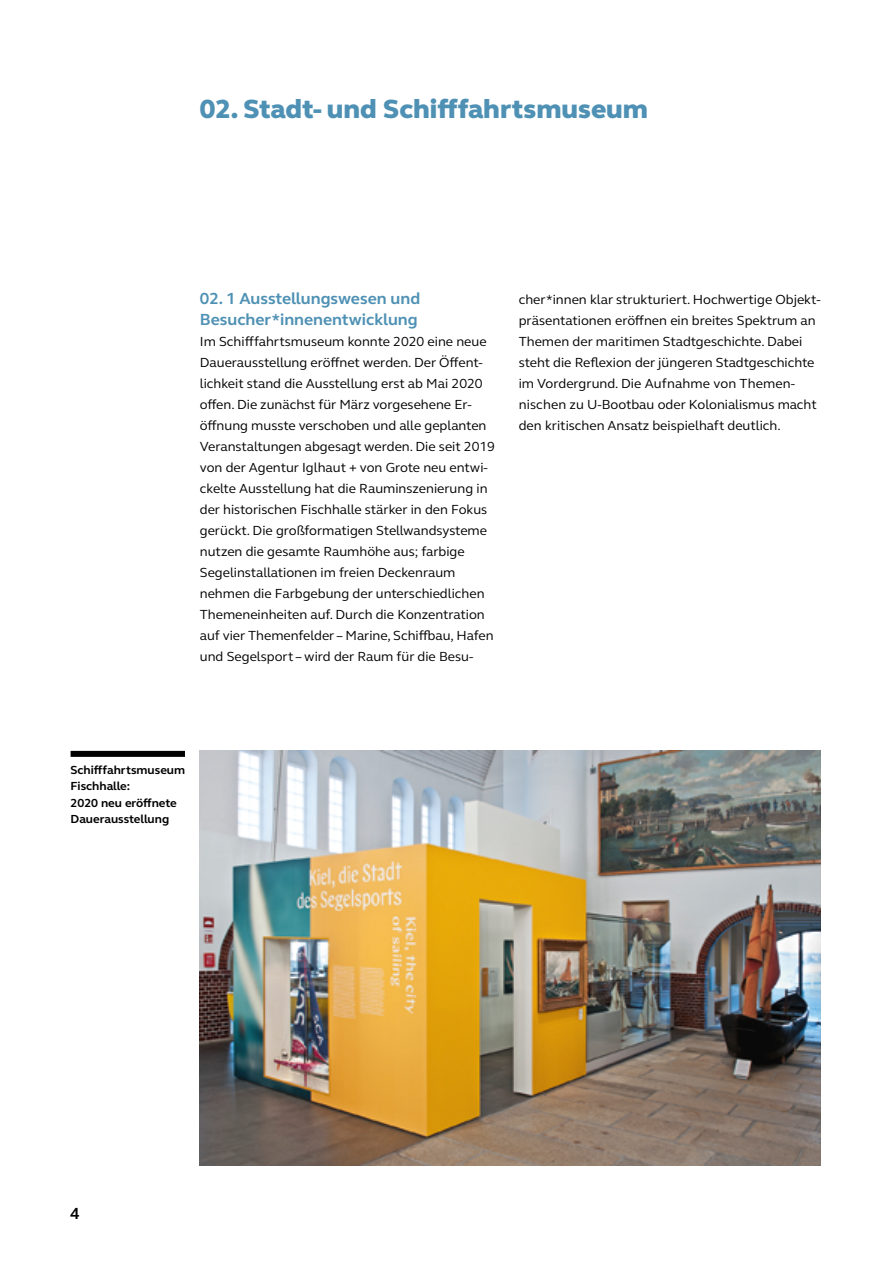
<style>
.page{position:relative;width:893px;height:1263px;background:#fff}
.page>*{position:absolute;margin:0;border:0;box-sizing:border-box;transform-origin:0 0}
.t1{font:800 27px "FS Elliot Pro";color:#4e91b4}
.Fließtext{font:700 16.5px/21px "FS Elliot Pro";color:#4e91b4}
.t2{font:700 16.5px "FS Elliot Pro";color:#000}
.Fließtext-2{font:13.5px/21px "FS Elliot Pro";color:#000}
.t3{font:700 12px/16.5px "FS Elliot Pro";color:#000}
</style>
<div class="page">
<div style="left:71px;top:751px;width:114px;height:6px;background:#000"></div>
<img style="left:200px;top:751px;width:621px;height:414px">
<h3 class="t1" style="left:200px;top:91px;width:450px">02. Stadt- und Schifffahrtsmuseum</h3>
<p class="Fließtext" style="left:200px;top:287px;width:222px">02. 1 Ausstellungswesen und<br>Besucher*innenentwicklung</p>
<p class="Fließtext-2" style="left:200px;top:330px;width:297px">Im Schifffahrtsmuseum konnte 2020 eine neue Dauerausstellung eröffnet werden. Der Öffent&shy;lichkeit stand die Ausstellung erst ab Mai 2020 offen. Die zunächst für März vorgesehene Er&shy;öffnung musste verschoben und alle geplanten Veranstaltungen abgesagt werden. Die seit 2019 von der Agentur Iglhaut + von Grote neu entwi&shy;ckelte Ausstellung hat die Rauminszenierung in der historischen Fischhalle stärker in den Fokus gerückt. Die großformatigen Stellwandsysteme nutzen die gesamte Raumhöhe aus; farbige Segelinstallationen im freien Deckenraum nehmen die Farbgebung der unterschiedlichen Themeneinheiten auf. Durch die Konzentration auf vier Themenfelder – Marine, Schiffbau, Hafen und Segelsport – wird der Raum für die Besu-</p>
<p class="Fließtext-2" style="left:519px;top:288px;width:303px">cher*innen klar strukturiert. Hochwertige Objekt&shy;präsentationen eröffnen ein breites Spektrum an Themen der maritimen Stadtgeschichte. Dabei steht die Reflexion der jüngeren Stadtgeschichte im Vordergrund. Die Aufnahme von Themen&shy;nischen zu U-Bootbau oder Kolonialismus macht den kritischen Ansatz beispielhaft deutlich.</p>
<p class="t3" style="left:71px;top:761px;width:116px">Schifffahrtsmuseum<br>Fischhalle:<br>2020 neu eröffnete<br>Dauerausstellung</p>
<p class="t2" style="left:70px;top:1202px;width:11px">4</p>
</div>
